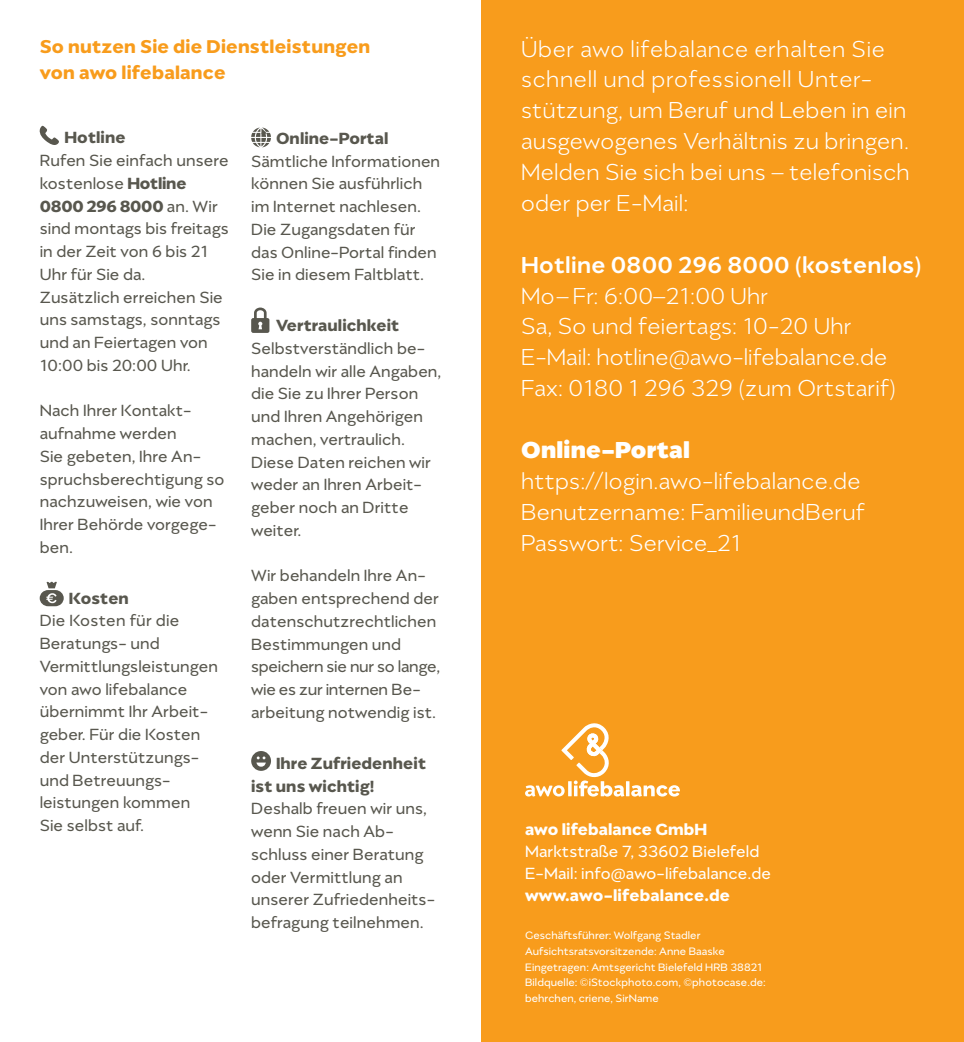
<style>
.page{position:relative;width:964px;height:1042px;background:#fff}
.page>*{position:absolute;margin:0;border:0;box-sizing:border-box;transform-origin:0 0}
.t1{font:300 26.25px/30.8px "Migrena Grotesque";letter-spacing:.01em;color:#fff}
.t2{font:500 26.25px "Migrena Grotesque";letter-spacing:.01em;color:#fff}
.t3{font:700 26.25px "Migrena Grotesque";letter-spacing:.01em;color:#fff}
.t4{font:600 21px/26.2px "Migrena Grotesque";letter-spacing:.01em;color:#f89c1c}
.t5{font:18.38px/22.8px "Migrena Grotesque";letter-spacing:.005em;color:#58574e}
.t6{font:600 18.38px/22.8px "Migrena Grotesque";letter-spacing:.005em;color:#58574e}
.t7{font:18.38px/21.9px "Migrena Grotesque";letter-spacing:.005em;color:#fff}
.t8{font:600 18.38px "Migrena Grotesque";letter-spacing:.005em;color:#fff}
.t9{font:12.25px/15.8px "Migrena Grotesque";letter-spacing:.005em;color:#fff}
.s1{font-weight:600}
</style>
<div class="page">
<svg style="left:39px;top:126px;width:20px;height:19px"></svg>
<svg style="left:40px;top:582px;width:24px;height:24px"></svg>
<svg style="left:251px;top:128px;width:20px;height:19px"></svg>
<svg style="left:251px;top:307px;width:18px;height:26px"></svg>
<svg style="left:251px;top:751px;width:20px;height:20px"></svg>
<div style="left:481px;top:0;width:483px;height:1042px;background:#f89c1c"></div>
<hr style="left:626px;top:781px;width:3px;height:15px;background:#fff">
<svg style="left:631px;top:785px;width:49px;height:11px"></svg>
<svg style="left:525px;top:723px;width:99px;height:73px"></svg>
<p class="t4" style="left:40px;top:34px;width:332px">So nutzen Sie die Dienstleistungen von awo lifebalance</p>
<p class="t6" style="left:64px;top:126px;width:63px">Hotline</p>
<p class="t5" style="left:40px;top:149px;width:190px">Rufen Sie einfach unsere kostenlose <span class="s1">Hotline<br>0800 296 8000</span> an. Wir sind montags bis freitags in der Zeit von 6 bis 21<br>Uhr für Sie da.<br>Zusätzlich erreichen Sie uns samstags, sonntags und an Feiertagen von<br>10:00 bis 20:00 Uhr.</p>
<p class="t5" style="left:40px;top:399px;width:186px">Nach Ihrer Kontakt&shy;aufnahme werden<br>Sie gebeten, Ihre An&shy;spruchsberechtigung so nachzuweisen, wie von<br>Ihrer Behörde vorgege&shy;ben.</p>
<p class="t6" style="left:69px;top:587px;width:61px">Kosten</p>
<p class="t5" style="left:40px;top:609px;width:180px">Die Kosten für die<br>Beratungs- und<br>Vermittlungsleistungen von awo lifebalance übernimmt Ihr Arbeit&shy;geber. Für die Kosten der Unterstützungs&shy;und Betreuungs&shy;leistungen kommen<br>Sie selbst auf.</p>
<p class="t6" style="left:276px;top:127px;width:114px">Online-Portal</p>
<p class="t5" style="left:251px;top:149px;width:190px">Sämtliche Informationen können Sie ausführlich im Internet nachlesen.<br>Die Zugangsdaten für das Online-Portal finden<br>Sie in diesem Faltblatt.</p>
<p class="t6" style="left:276px;top:314px;width:125px">Vertraulichkeit</p>
<p class="t5" style="left:251px;top:337px;width:192px">Selbstverständlich be&shy;handeln wir alle Angaben, die Sie zu Ihrer Person und Ihren Angehörigen machen, vertraulich.<br>Diese Daten reichen wir weder an Ihren Arbeit&shy;geber noch an Dritte weiter.</p>
<p class="t5" style="left:251px;top:564px;width:190px">Wir behandeln Ihre An&shy;gaben entsprechend der datenschutzrechtlichen<br>Bestimmungen und speichern sie nur so lange, wie es zur internen Be&shy;arbeitung notwendig ist.</p>
<p class="t6" style="left:251px;top:752px;width:176px;text-indent:25px">Ihre Zufriedenheit ist uns wichtig!</p>
<p class="t5" style="left:251px;top:797px;width:183px">Deshalb freuen wir uns, wenn Sie nach Ab&shy;schluss einer Beratung oder Vermittlung an unserer Zufriedenheits&shy;befragung teilnehmen.</p>
<h1 class="t1" style="left:521px;top:33px;width:390px">Über awo lifebalance erhalten Sie schnell und professionell Unter&shy;stützung, um Beruf und Leben in ein ausgewogenes Verhältnis zu bringen.<br>Melden Sie sich bei uns – telefonisch oder per E-Mail:</h1>
<h1 class="t2" style="left:521px;top:249px;width:402px">Hotline 0800 296 8000 (kostenlos)</h1>
<h1 class="t1" style="left:521px;top:280px;width:376px">Mo– Fr: 6:00–21:00 Uhr<br>Sa, So und feiertags: 10-20 Uhr<br>E-Mail: hotline@awo-lifebalance.de<br>Fax: 0180 1 296 329 (zum Ortstarif)</h1>
<h1 class="t3" style="left:521px;top:434px;width:170px">Online-Portal</h1>
<h1 class="t1" style="left:521px;top:465px;width:345px">https://login.awo-lifebalance.de<br>Benutzername: FamilieundBeruf<br>Passwort: Service_21</h1>
<p class="t8" style="left:525px;top:818px;width:184px">awo lifebalance GmbH</p>
<p class="t7" style="left:525px;top:840px;width:247px">Marktstraße 7, 33602 Bielefeld<br>E-Mail: info@awo-lifebalance.de</p>
<p class="t8" style="left:525px;top:884px;width:206px">www.awo-lifebalance.de</p>
<p class="t9" style="left:525px;top:927px;width:242px">Geschäftsführer: Wolfgang Stadler Aufsichtsratsvorsitzende: Anne Baaske Eingetragen: Amtsgericht Bielefeld HRB 38821<br>Bildquelle: ©iStockphoto.com, ©photocase.de: behrchen, criene, SirName</p>
</div>
